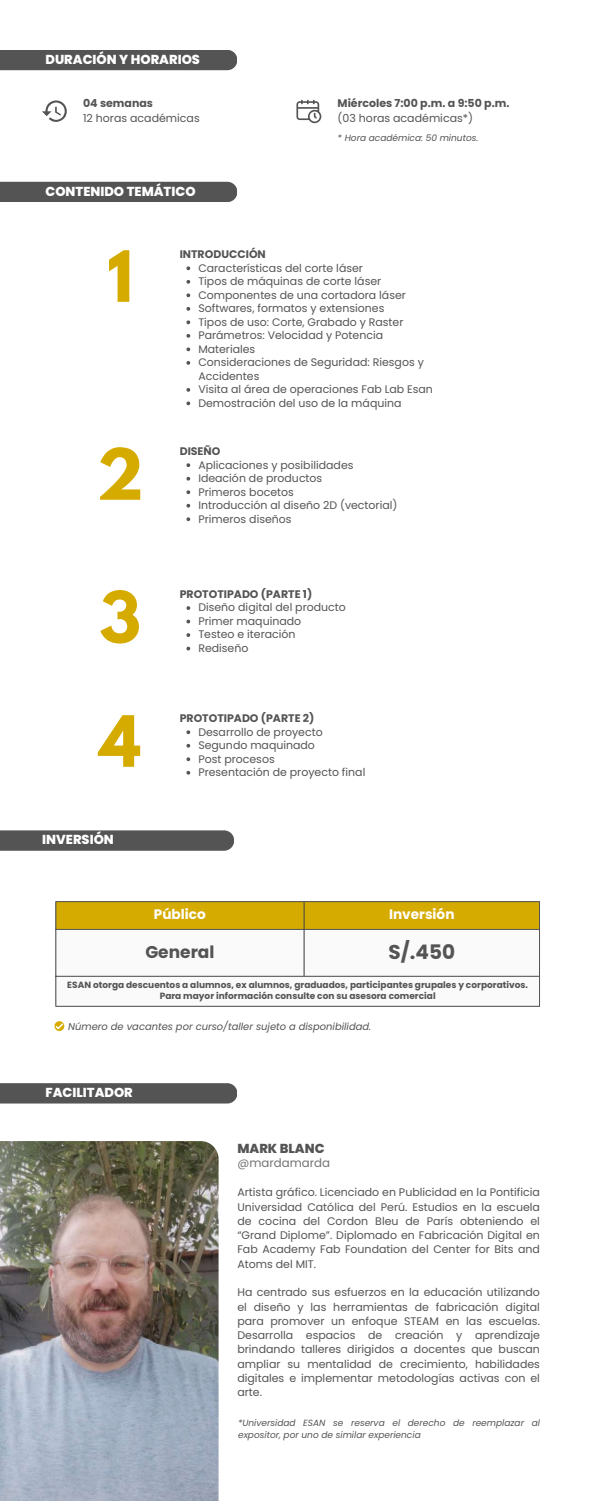
<style>
.page{position:relative;width:600px;height:1501px;background:#fff}
.page>*{position:absolute;margin:0;border:0;box-sizing:border-box;transform-origin:0 0}
.t1{font:700 62.6px "League Spartan";color:#d6ab00}
.t2{font:700 20px "Poppins";color:#545454}
.t3{font:700 17px "Poppins";color:#545454}
.t4{font:700 13.7px "Poppins";color:#fff}
.t5{font:800 13px "Poppins";color:#fff}
.t6{font:800 13px "Poppins";color:#545454}
.t7{font:11.8px "Poppins";color:#737373}
.t8{font:11px/13.5px "Poppins";color:#545454}
.t9{font:700 11px "Poppins";color:#545454}
.t10{font:italic 9.9px "Poppins";color:#545454}
.t11{font:700 9px/11.2px "Poppins";color:#545454;text-align:center}
.t12{font:italic 9px/12px "Poppins";color:#545454}
</style>
<div class="page">
<div style="left:0;top:182px;width:237px;height:20px;background:#545454"></div>
<svg style="left:186px;top:266px;width:4px;height:4px"></svg>
<svg style="left:186px;top:280px;width:4px;height:3px"></svg>
<svg style="left:186px;top:293px;width:4px;height:4px"></svg>
<svg style="left:186px;top:307px;width:4px;height:3px"></svg>
<svg style="left:186px;top:320px;width:4px;height:4px"></svg>
<svg style="left:186px;top:334px;width:4px;height:3px"></svg>
<svg style="left:186px;top:347px;width:4px;height:4px"></svg>
<svg style="left:186px;top:361px;width:4px;height:3px"></svg>
<svg style="left:186px;top:388px;width:4px;height:3px"></svg>
<svg style="left:186px;top:401px;width:4px;height:4px"></svg>
<svg style="left:186px;top:463px;width:4px;height:4px"></svg>
<svg style="left:186px;top:477px;width:4px;height:3px"></svg>
<svg style="left:186px;top:490px;width:4px;height:4px"></svg>
<svg style="left:186px;top:504px;width:4px;height:3px"></svg>
<svg style="left:186px;top:517px;width:4px;height:4px"></svg>
<svg style="left:186px;top:606px;width:4px;height:4px"></svg>
<svg style="left:186px;top:619px;width:4px;height:4px"></svg>
<svg style="left:186px;top:633px;width:4px;height:4px"></svg>
<svg style="left:186px;top:646px;width:4px;height:4px"></svg>
<svg style="left:186px;top:730px;width:4px;height:4px"></svg>
<svg style="left:186px;top:743px;width:4px;height:4px"></svg>
<svg style="left:186px;top:757px;width:4px;height:4px"></svg>
<svg style="left:186px;top:770px;width:4px;height:4px"></svg>
<div style="left:0;top:50px;width:237px;height:20px;background:#545454"></div>
<svg style="left:42px;top:100px;width:25px;height:22px"></svg>
<svg style="left:296px;top:100px;width:25px;height:23px"></svg>
<div style="left:0;top:830px;width:234px;height:20px;background:#545454"></div>
<div style="left:56px;top:902px;width:483px;height:26px;background:#d6ab00"></div>
<svg style="left:56px;top:929px;width:483px;height:76px"></svg>
<hr style="left:55px;top:902px;width:1px;height:103px;background:#545454">
<hr style="left:304px;top:902px;width:1px;height:73px;background:#545454">
<hr style="left:539px;top:902px;width:1px;height:103px;background:#545454">
<hr style="left:55px;top:901px;width:485px;height:1px;background:#545454">
<hr style="left:55px;top:928px;width:485px;height:1px;background:#545454">
<hr style="left:55px;top:975px;width:485px;height:1px;background:#545454">
<hr style="left:55px;top:1005px;width:485px;height:1px;background:#545454">
<svg style="left:55px;top:1021px;width:9px;height:9px"></svg>
<div style="left:0;top:1083px;width:237px;height:20px;background:#545454"></div>
<img style="left:0;top:1141px;width:219px;height:359px">
<p class="t5" style="left:45px;top:50px;width:156px">DURACIÓN Y HORARIOS</p>
<p class="t9" style="left:83px;top:95px;width:71px">04 semanas</p>
<p class="t8" style="left:83px;top:111px;width:118px">12 horas académicas</p>
<p class="t5" style="left:45px;top:182px;width:152px">CONTENIDO TEMÁTICO</p>
<p class="t9" style="left:338px;top:95px;width:173px">Miércoles 7:00 p.m. a 9:50 p.m.</p>
<p class="t8" style="left:338px;top:111px;width:137px">(03 horas académicas*)</p>
<p class="t12" style="left:338px;top:132px;width:142px">* Hora académica: 50 minutos.</p>
<h1 class="t1" style="left:107px;top:245px;width:27px">1</h1>
<p class="t9" style="left:180px;top:246px;width:88px">INTRODUCCIÓN</p>
<p class="t8" style="left:198px;top:261px;width:236px">Características del corte láser<br>Tipos de máquinas de corte láser<br>Componentes de una cortadora láser<br>Softwares, formatos y extensiones<br>Tipos de uso: Corte, Grabado y Raster<br>Parámetros: Velocidad y Potencia<br>Materiales<br>Consideraciones de Seguridad: Riesgos y<br>Accidentes<br>Visita al área de operaciones Fab Lab Esan<br>Demostración del uso de la máquina</p>
<h1 class="t1" style="left:97px;top:443px;width:49px">2</h1>
<p class="t9" style="left:180px;top:443px;width:42px">DISEÑO</p>
<p class="t8" style="left:198px;top:458px;width:201px">Aplicaciones y posibilidades<br>Ideación de productos<br>Primeros bocetos<br>Introducción al diseño 2D (vectorial)<br>Primeros diseños</p>
<h1 class="t1" style="left:99px;top:586px;width:43px">3</h1>
<p class="t9" style="left:180px;top:586px;width:134px">PROTOTIPADO (PARTE 1)</p>
<p class="t8" style="left:198px;top:600px;width:149px">Diseño digital del producto<br>Primer maquinado<br>Testeo e iteración<br>Rediseño</p>
<h1 class="t1" style="left:99px;top:710px;width:43px">4</h1>
<p class="t9" style="left:180px;top:710px;width:136px">PROTOTIPADO (PARTE 2)</p>
<p class="t8" style="left:198px;top:725px;width:169px">Desarrollo de proyecto<br>Segundo maquinado<br>Post procesos<br>Presentación de proyecto final</p>
<p class="t5" style="left:42px;top:830px;width:73px">INVERSIÓN</p>
<p class="t4" style="left:154px;top:904px;width:53px">Público</p>
<p class="t4" style="left:389px;top:904px;width:67px">Inversión</p>
<h3 class="t3" style="left:145px;top:940px;width:71px">General</h3>
<h2 class="t2" style="left:388px;top:938px;width:68px">S/.450</h2>
<p class="t11" style="left:67px;top:979px;width:462px">ESAN otorga descuentos a alumnos, ex alumnos, graduados, participantes grupales y corporativos.<br>Para mayor información consulte con su asesora comercial</p>
<p class="t10" style="left:68px;top:1019px;width:305px">Número de vacantes por curso/taller sujeto a disponibilidad.</p>
<p class="t5" style="left:45px;top:1083px;width:89px">FACILITADOR</p>
<p class="t6" style="left:237px;top:1138px;width:89px">MARK BLANC</p>
<p class="t8" style="left:237px;top:1185px;width:304px;line-height:14.2px;text-align:justify">Artista gráfico. Licenciado en Publicidad en la Pontificia Universidad Católica del Perú. Estudios en la escuela de cocina del Cordon Bleu de París obteniendo el “Grand Diplome”. Diplomado en Fabricación Digital en Fab Academy Fab Foundation del Center for Bits and Atoms del MIT.</p>
<p class="t8" style="left:237px;top:1284px;width:304px;line-height:14.2px;text-align:justify">Ha centrado sus esfuerzos en la educación utilizando el diseño y las herramientas de fabricación digital para promover un enfoque STEAM en las escuelas.<br>Desarrolla espacios de creación y aprendizaje brindando talleres dirigidos a docentes que buscan ampliar su mentalidad de crecimiento, habilidades digitales e implementar metodologías activas con el arte.</p>
<p class="t7" style="left:237px;top:1153px;width:94px">@mardamarda</p>
<p class="t12" style="left:238px;top:1416px;width:303px">*Universidad ESAN se reserva el derecho de reemplazar al expositor, por uno de similar experiencia</p>
</div>
